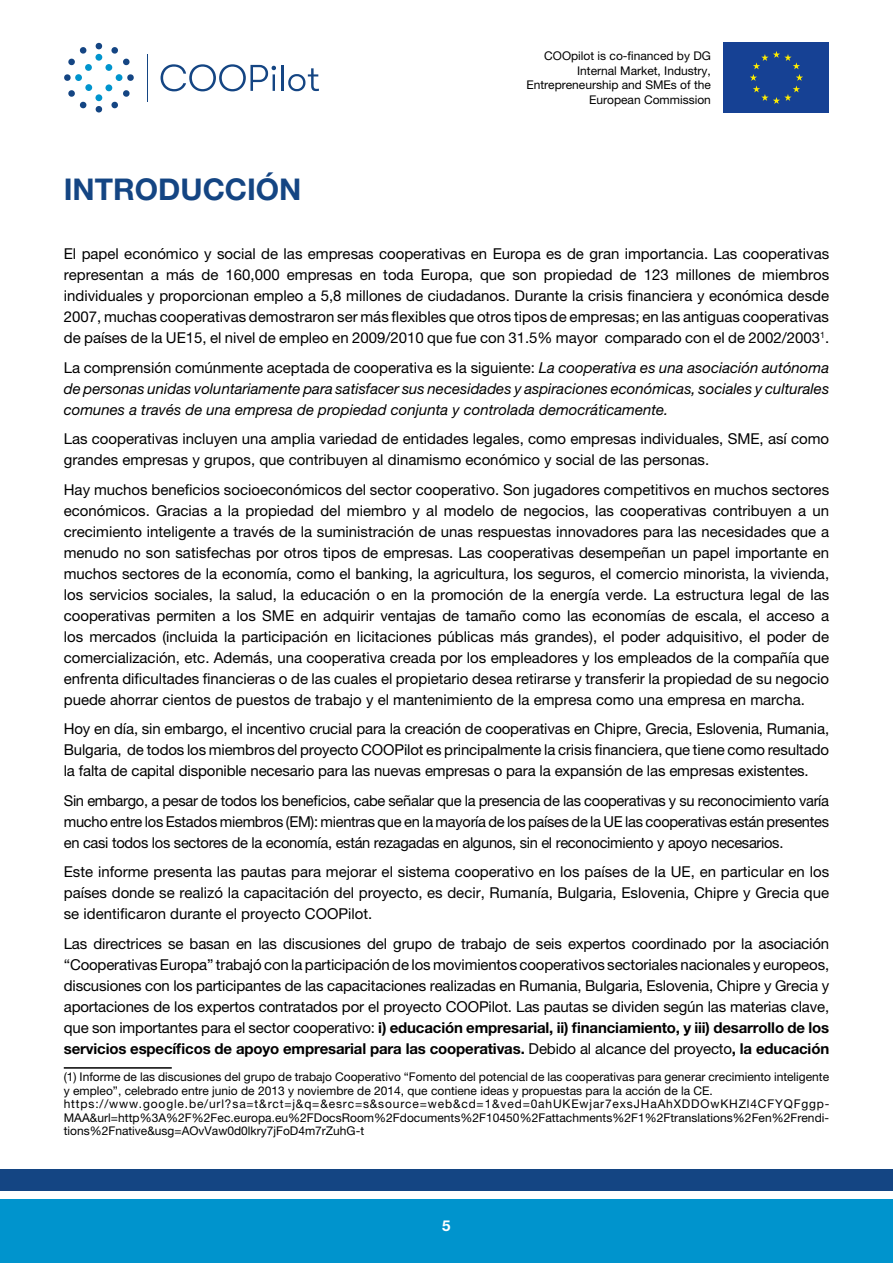
<style>
.page{position:relative;width:893px;height:1263px;background:#fff}
.page>*{position:absolute;margin:0;border:0;box-sizing:border-box;transform-origin:0 0}
.t1{font:700 30px "Helvetica Neue LT Pro";color:#144583}
.t2{font:15px/21px "Helvetica Neue LT Pro";color:#000;text-align:justify}
.t3{font:italic 15px/21px "Helvetica Neue LT Pro";color:#000;text-align:justify}
.t4{font:700 15px "Helvetica Neue LT Pro";color:#fff}
.t5{font:12px/13.5px "Helvetica Neue LT Pro";color:#000;text-align:right}
.s1{font-style:normal}
.s2{font-weight:700}
</style>
<div class="page">
<div style="left:0;top:1199px;width:893px;height:64px;background:#0094cd"></div>
<div style="left:724px;top:43px;width:105px;height:70px;background:#164194"></div>
<svg style="left:750px;top:51px;width:53px;height:53px"></svg>
<svg style="left:95px;top:43px;width:7px;height:7px"></svg>
<svg style="left:95px;top:106px;width:7px;height:7px"></svg>
<svg style="left:68px;top:47px;width:19px;height:19px"></svg>
<svg style="left:111px;top:90px;width:19px;height:19px"></svg>
<svg style="left:64px;top:74px;width:7px;height:7px"></svg>
<svg style="left:127px;top:74px;width:7px;height:7px"></svg>
<svg style="left:68px;top:90px;width:19px;height:19px"></svg>
<svg style="left:111px;top:47px;width:19px;height:19px"></svg>
<div style="left:95px;top:54px;width:7px;height:7px;background:#0094cd;border-radius:50%"></div>
<div style="left:105px;top:64px;width:7px;height:7px;background:#0094cd;border-radius:50%"></div>
<div style="left:116px;top:74px;width:6px;height:7px;background:#0094cd;border-radius:50%"></div>
<div style="left:85px;top:64px;width:7px;height:7px;background:#0094cd;border-radius:50%"></div>
<div style="left:105px;top:84px;width:7px;height:7px;background:#0094cd;border-radius:50%"></div>
<div style="left:75px;top:74px;width:7px;height:7px;background:#0094cd;border-radius:50%"></div>
<div style="left:85px;top:84px;width:7px;height:7px;background:#0094cd;border-radius:50%"></div>
<div style="left:95px;top:94px;width:7px;height:7px;background:#0094cd;border-radius:50%"></div>
<svg style="left:161px;top:64px;width:115px;height:27px"></svg>
<hr style="left:281px;top:65px;width:3px;height:26px;background:#144583">
<svg style="left:288px;top:68px;width:31px;height:23px"></svg>
<hr style="left:147px;top:54px;width:1px;height:47px;background:#144583">
<div style="left:0;top:1169px;width:893px;height:22px;background:#144583"></div>
<hr style="left:64px;top:1067px;width:108px;height:2px;background:#000">
<h1 class="t1" style="left:64px;top:171px;width:239px">INTRODUCCIÓN</h1>
<p class="t5" style="left:526px;top:49px;width:186px;line-height:14.4px">COOpilot is co-financed by DG<br>Internal Market, Industry,<br>Entrepreneurship and SMEs of the<br>European Commission</p>
<p class="t2" style="left:64px;top:243px;width:767px">El papel económico y social de las empresas cooperativas en Europa es de gran importancia. Las cooperativas representan a más de 160,000 empresas en toda Europa, que son propiedad de 123 millones de miembros individuales y proporcionan empleo a 5,8 millones de ciudadanos. Durante la crisis financiera y económica desde 2007, muchas cooperativas demostraron ser más flexibles que otros tipos de empresas; en las antiguas cooperativas de países de la UE15, el nivel de empleo en 2009/2010 que fue con 31.5% mayor comparado con el de 2002/2003<sup>1</sup>.</p>
<p class="t3" style="left:64px;top:356px;width:767px"><span class="s1">La comprensión comúnmente aceptada de cooperativa es la siguiente:</span> La cooperativa es una asociación autónoma de personas unidas voluntariamente para satisfacer sus necesidades y aspiraciones económicas, sociales y culturales comunes a través de una empresa de propiedad conjunta y controlada democráticamente.</p>
<p class="t2" style="left:64px;top:428px;width:767px">Las cooperativas incluyen una amplia variedad de entidades legales, como empresas individuales, SME, así como grandes empresas y grupos, que contribuyen al dinamismo económico y social de las personas.</p>
<p class="t2" style="left:64px;top:478px;width:767px">Hay muchos beneficios socioeconómicos del sector cooperativo. Son jugadores competitivos en muchos sectores económicos. Gracias a la propiedad del miembro y al modelo de negocios, las cooperativas contribuyen a un crecimiento inteligente a través de la suministración de unas respuestas innovadores para las necesidades que a menudo no son satisfechas por otros tipos de empresas. Las cooperativas desempeñan un papel importante en muchos sectores de la economía, como el banking, la agricultura, los seguros, el comercio minorista, la vivienda, los servicios sociales, la salud, la educación o en la promoción de la energía verde. La estructura legal de las cooperativas permiten a los SME en adquirir ventajas de tamaño como las economías de escala, el acceso a los mercados (incluida la participación en licitaciones públicas más grandes), el poder adquisitivo, el poder de comercialización, etc. Además, una cooperativa creada por los empleadores y los empleados de la compañía que enfrenta dificultades financieras o de las cuales el propietario desea retirarse y transferir la propiedad de su negocio puede ahorrar cientos de puestos de trabajo y el mantenimiento de la empresa como una empresa en marcha.</p>
<p class="t2" style="left:64px;top:718px;width:767px">Hoy en día, sin embargo, el incentivo crucial para la creación de cooperativas en Chipre, Grecia, Eslovenia, Rumania, Bulgaria, de todos los miembros del proyecto COOPilot es principalmente la crisis financiera, que tiene como resultado la falta de capital disponible necesario para las nuevas empresas o para la expansión de las empresas existentes.</p>
<p class="t2" style="left:64px;top:789px;width:767px">Sin embargo, a pesar de todos los beneficios, cabe señalar que la presencia de las cooperativas y su reconocimiento varía mucho entre los Estados miembros (EM): mientras que en la mayoría de los países de la UE las cooperativas están presentes en casi todos los sectores de la economía, están rezagadas en algunos, sin el reconocimiento y apoyo necesarios.</p>
<p class="t2" style="left:64px;top:861px;width:767px">Este informe presenta las pautas para mejorar el sistema cooperativo en los países de la UE, en particular en los países donde se realizó la capacitación del proyecto, es decir, Rumanía, Bulgaria, Eslovenia, Chipre y Grecia que se identificaron durante el proyecto COOPilot.</p>
<p class="t2" style="left:64px;top:933px;width:767px">Las directrices se basan en las discusiones del grupo de trabajo de seis expertos coordinado por la asociación “Cooperativas Europa” trabajó con la participación de los movimientos cooperativos sectoriales nacionales y europeos, discusiones con los participantes de las capacitaciones realizadas en Rumania, Bulgaria, Eslovenia, Chipre y Grecia y aportaciones de los expertos contratados por el proyecto COOPilot. Las pautas se dividen según las materias clave, que son importantes para el sector cooperativo: <span class="s2">i) educación empresarial, ii) financiamiento, y iii) desarrollo de los servicios específicos de apoyo empresarial para las cooperativas.</span> Debido al alcance del proyecto<span class="s2">, la educación</span></p>
<p class="t5" style="left:64px;top:1070px;width:767px;text-align:left">(1) Informe de las discusiones del grupo de trabajo Cooperativo “Fomento del potencial de las cooperativas para generar crecimiento inteligente y empleo”, celebrado entre junio de 2013 y noviembre de 2014, que contiene ideas y propuestas para la acción de la CE. https://www.google.be/url?sa=t&amp;rct=j&amp;q=&amp;esrc=s&amp;source=web&amp;cd=1&amp;ved=0ahUKEwjar7exsJHaAhXDDOwKHZl4CFYQFggp-MAA&amp;url=http%3A%2F%2Fec.europa.eu%2FDocsRoom%2Fdocuments%2F10450%2Fattachments%2F1%2Ftranslations%2Fen%2Frendi&shy;tions%2Fnative&amp;usg=AOvVaw0d0lkry7jFoD4m7rZuhG-t</p>
<p class="t4" style="left:442px;top:1216px;width:10px">5</p>
</div>
